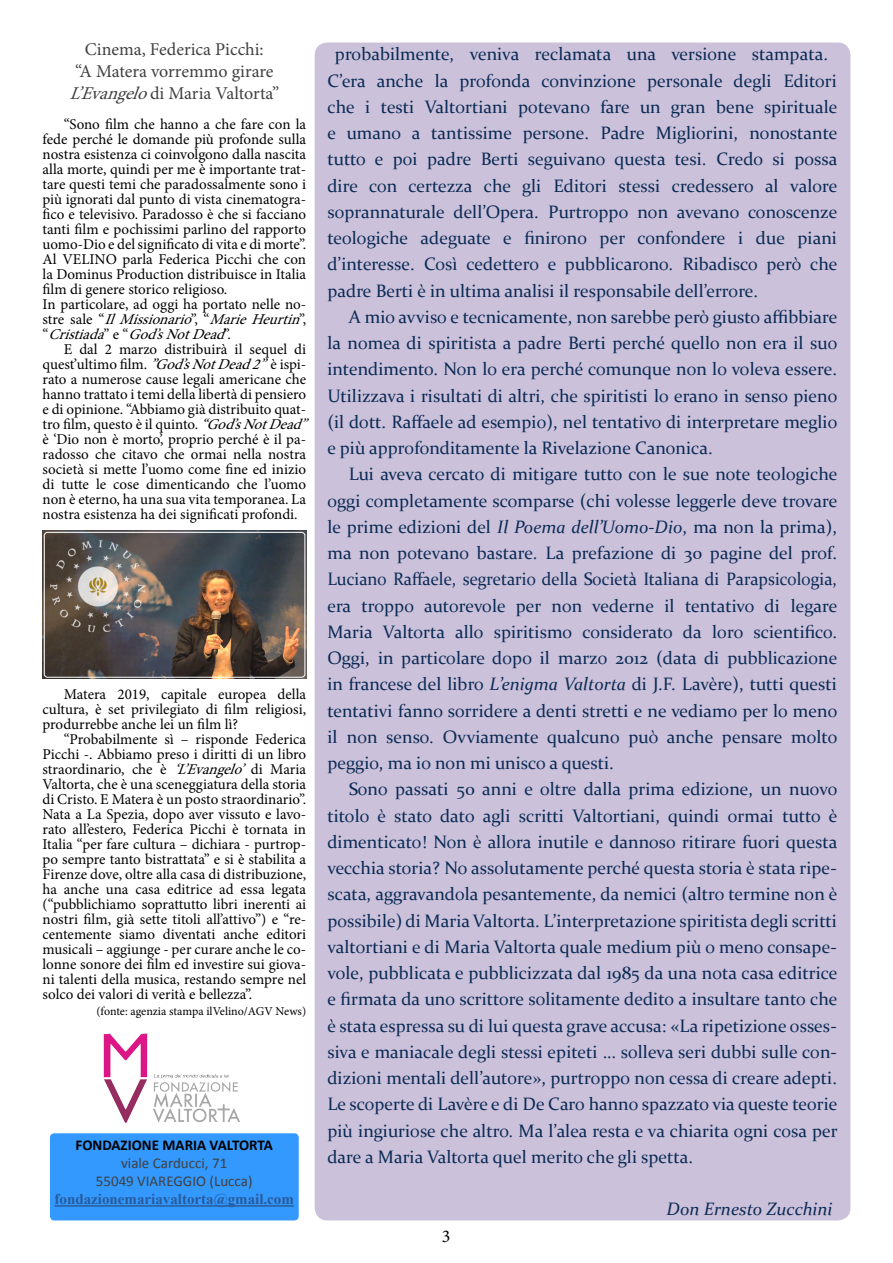
<style>
.page{position:relative;width:893px;height:1263px;background:#fff}
.page>*{position:absolute;margin:0;border:0;box-sizing:border-box;transform-origin:0 0}
.t1{font:18px/26.2px "Constantia";color:#0c2c56;text-align:justify}
.t2{font:18px/21.6px "Minion Pro";color:#404040;text-align:center}
.t3{font:italic 18px "Constantia";color:#0c2c56}
.t4{font:18px "Minion Pro";color:#000}
.t5{font:15px/15px "Minion Pro";color:#000}
.t6{font:15px/18px "Calibri";color:#404040;text-align:center}
.t7{font:700 15px "Times New Roman";color:#275b9b}
.t8{font:700 15px "Calibri";color:#000}
.t9{font:12px "Minion Pro";letter-spacing:-.005em;color:#000}
.s1{font-style:italic}
</style>
<div class="page">
<div style="left:315px;top:43px;width:535px;height:1177px;background:#ccc1da;border-radius:13px"></div>
<div style="left:50px;top:1133px;width:249px;height:87px;background:#39f;border-radius:4px"></div>
<hr style="left:55px;top:1205px;width:239px;height:1px;background:#275b9b">
<img style="left:103px;top:1033px;width:137px;height:90px">
<div style="left:101px;top:1026px;width:147px;height:100px;border:1px solid #fff;border-radius:12px"></div>
<img style="left:43px;top:530px;width:263px;height:149px">
<p class="t2" style="left:69px;top:39px;width:211px">Cinema, Federica Picchi:<br>“A Matera vorremmo girare<br><span class="s1">L’Evangelo</span>di Maria Valtorta”</p>
<p class="t5" style="left:43px;top:117px;width:265px;text-indent:21px">“Sono film che hanno a che fare con la fede perché le domande più profonde sulla nostra esistenza ci coinvolgono dalla nascita alla morte, quindi per me è importante trat&shy;tare questi temi che paradossalmente sono i più ignorati dal punto di vista cinematogra&shy;fico e televisivo. Paradosso è che si facciano tanti film e pochissimi parlino del rapporto uomo-Dio e del significato di vita e di morte”.<br>Al VELINO parla Federica Picchi che con la Dominus Production distribuisce in Italia film di genere storico religioso.<br>In particolare, ad oggi ha portato nelle no&shy;s t r e s a l e “ <span class="s1">IlMissionario</span>” , “ <span class="s1">MarieHeurtin</span>” , “ <span class="s1">Cristiada</span>” e “ <span class="s1">God’sNotDead</span>” .</p>
<p class="t5" style="left:43px;top:342px;width:272px;text-indent:21px">E dal 2 marzo distribuirà il sequel di quest’ultimo film. <span class="s1">”God’sNotDead2”</span>è ispi&shy;rato a numerose cause legali americane che hanno trattato i temi della libertà di pensiero e di opinione. “Abbiamo già distribuito quat&shy;tro film, questo è il quinto. <span class="s1">“God’sNotDead” </span>è ‘Dio non è morto’, proprio perché è il pa&shy;radosso che citavo che ormai nella nostra società si mette l’uomo come fine ed inizio di tutte le cose dimenticando che l’uomo non è eterno, ha una sua vita temporanea. La nostra esistenza ha dei significati profondi.</p>
<p class="t5" style="left:43px;top:687px;width:265px;text-align:justify;text-indent:21px">Matera 2019, capitale europea della cultura, è set privilegiato di film religiosi, produrrebbe anche lei un film lì?</p>
<p class="t5" style="left:43px;top:732px;width:265px;text-align:justify;text-indent:21px">“Probabilmente sì – risponde Federica Picchi -. Abbiamo preso i diritti di un libro straordinario, che è <span class="s1">‘L’Evangelo’</span>di Maria Valtorta, che è una sceneggiatura della storia di Cristo. E Matera è un posto straordinario”.<br>Nata a La Spezia, dopo aver vissuto e lavo&shy;rato all’estero, Federica Picchi è tornata in Italia “per fare cultura – dichiara - purtrop&shy;po sempre tanto bistrattata” e si è stabilita a Firenze dove, oltre alla casa di distribuzione, ha anche una casa editrice ad essa legata (“pubblichiamo soprattutto libri inerenti ai nostri film, già sette titoli all’attivo”) e “re&shy;centemente siamo diventati anche editori musicali – aggiunge - per curare anche le co&shy;lonne sonore dei film ed investire sui giova&shy;ni talenti della musica, restando sempre nel solco dei valori di verità e bellezza”.</p>
<p class="t9" style="left:96px;top:1003px;width:211px">(fonte: agenzia stampa ilVelino/AGV News)</p>
<p class="t8" style="left:76px;top:1136px;width:199px">FONDAZIONE MARIA VALTORTA</p>
<p class="t6" style="left:96px;top:1154px;width:158px">viale Carducci, 71<br>55049 VIAREGGIO (Lucca)</p>
<p class="t7" style="left:55px;top:1189px;width:241px">fondazionemariavaltorta@gmail.com</p>
<p class="t1" style="left:327px;top:40px;width:511px;text-align:left;text-indent:8px">probabilmente, veniva reclamata una versione stampata.<br>C’era anche la profonda convinzione personale degli Editori che i testi Valtortiani potevano fare un gran bene spirituale e umano a tantissime persone. Padre Migliorini, nonostante tutto e poi padre Berti seguivano questa tesi. Credo si possa dire con certezza che gli Editori stessi credessero al valore soprannaturale dell’Opera. Purtroppo non avevano conoscenze teologiche adeguate e finirono per confondere i due piani d’interesse. Così cedettero e pubblicarono. Ribadisco però che padre Berti è in ultima analisi il responsabile dell’errore.</p>
<p class="t1" style="left:327px;top:303px;width:511px;text-indent:21px">A mio avviso e tecnicamente, non sarebbe però giusto affibbiare la nomea di spiritista a padre Berti perché quello non era il suo intendimento. Non lo era perché comunque non lo voleva essere.<br>Utilizzava i risultati di altri, che spiritisti lo erano in senso pieno (il dott. Raffaele ad esempio), nel tentativo di interpretare meglio e più approfonditamente la Rivelazione Canonica.</p>
<p class="t1" style="left:327px;top:460px;width:511px;text-indent:21px">Lui aveva cercato di mitigare tutto con le sue note teologiche oggi completamente scomparse (chi volesse leggerle deve trovare le prime edizioni del <span class="s1">Il Poema dell’Uomo-Dio</span>, ma non la prima), ma non potevano bastare. La prefazione di 30 pagine del prof.<br>Luciano Raffaele, segretario della Società Italiana di Parapsicologia, era troppo autorevole per non vederne il tentativo di legare Maria Valtorta allo spiritismo considerato da loro scientifico.<br>Oggi, in particolare dopo il marzo 2012 (data di pubblicazione in francese del libro <span class="s1">L’enigma Valtorta</span> di J.F. Lavère), tutti questi tentativi fanno sorridere a denti stretti e ne vediamo per lo meno il non senso. Ovviamente qualcuno può anche pensare molto peggio, ma io non mi unisco a questi.</p>
<p class="t1" style="left:327px;top:775px;width:512px;text-indent:21px">Sono passati 50 anni e oltre dalla prima edizione, un nuovo titolo è stato dato agli scritti Valtortiani, quindi ormai tutto è dimenticato! Non è allora inutile e dannoso ritirare fuori questa vecchia storia? No assolutamente perché questa storia è stata ripe&shy;scata, aggravandola pesantemente, da nemici (altro termine non è possibile) di Maria Valtorta. L’interpretazione spiritista degli scritti valtortiani e di Maria Valtorta quale medium più o meno consape&shy;vole, pubblicata e pubblicizzata dal 1985 da una nota casa editrice e firmata da uno scrittore solitamente dedito a insultare tanto che è stata espressa su di lui questa grave accusa: «La ripetizione osses&shy;siva e maniacale degli stessi epiteti … solleva seri dubbi sulle con&shy;dizioni mentali dell’autore», purtroppo non cessa di creare adepti.<br>Le scoperte di Lavère e di De Caro hanno spazzato via queste teorie più ingiuriose che altro. Ma l’alea resta e va chiarita ogni cosa per dare a Maria Valtorta quel merito che gli spetta.</p>
<p class="t3" style="left:667px;top:1197px;width:167px">Don Ernesto Zucchini</p>
<p class="t4" style="left:442px;top:1224px;width:10px">3</p>
</div>
